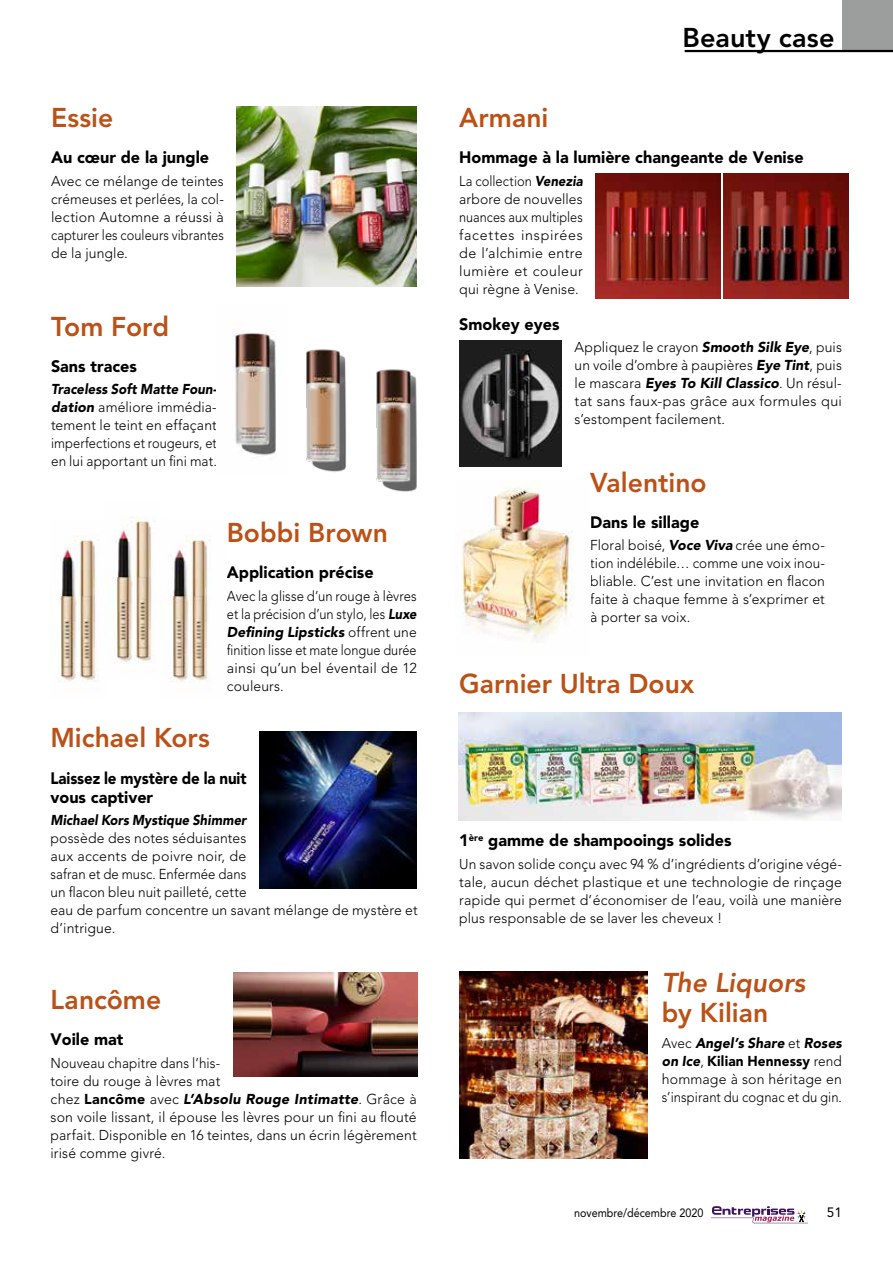
<style>
.page{position:relative;width:893px;height:1263px;background:#fff}
.page>*{position:absolute;margin:0;border:0;box-sizing:border-box;transform-origin:0 0}
.t1{font:800 27px "Avenir";color:#bb5116}
.t2{font:800 27px "Avenir";letter-spacing:.005em;color:#000}
.t3{font:italic 800 27px "Avenir";color:#bb5116}
.t4{font:900 16.5px "Avenir";color:#000}
.t5{font:900 16.5px/19.5px "Avenir";color:#000;scale:.92 1}
.t6{font:300 14.25px/18px "Avenir";letter-spacing:.01em;color:#000;text-align:justify}
.t7{font:300 14.25px/18px "Avenir";letter-spacing:.01em;color:#000;scale:.94 1}
.t8{font:300 14.25px/18px "Avenir";letter-spacing:.01em;color:#000;text-align:justify;scale:.92 1}
.t9{font:300 14.25px/18px "Avenir";letter-spacing:.01em;color:#000;text-align:justify;scale:.91 1}
.t10{font:300 14.25px/18px "Avenir";letter-spacing:.01em;color:#000;text-align:justify;scale:.96 1}
.t11{font:italic 900 14.25px "Avenir";letter-spacing:.005em;color:#000;scale:.9 1}
.t12{font:13.5px "Avenir";color:#000}
.t13{font:12px "Avenir";color:#000;scale:.9 1}
.s1{font-weight:900;font-style:italic}
.s2{font-weight:900}
</style>
<div class="page">
<svg style="left:712px;top:1206px;width:96px;height:17px"></svg>
<div style="left:842px;top:0;width:51px;height:51px;background:#9c9d9d"></div>
<hr style="left:685px;top:50px;width:208px;height:2px;background:#000">
<img style="left:237px;top:106px;width:180px;height:180px">
<img style="left:232px;top:322px;width:44px;height:134px">
<img style="left:306px;top:349px;width:41px;height:123px">
<img style="left:376px;top:369px;width:41px;height:123px">
<img style="left:58px;top:535px;width:41px;height:147px">
<img style="left:115px;top:516px;width:46px;height:147px">
<img style="left:170px;top:535px;width:41px;height:148px">
<img style="left:259px;top:731px;width:158px;height:158px">
<img style="left:233px;top:972px;width:185px;height:104px">
<img style="left:596px;top:173px;width:124px;height:125px">
<img style="left:723px;top:173px;width:125px;height:125px">
<img style="left:459px;top:341px;width:103px;height:126px">
<img style="left:457px;top:482px;width:118px;height:161px">
<img style="left:459px;top:712px;width:383px;height:109px">
<img style="left:460px;top:971px;width:187px;height:187px">
<h1 class="t1" style="left:51px;top:101px;width:64px">Essie</h1>
<p class="t4" style="left:51px;top:148px;width:160px">Au cœur de la jungle</p>
<p class="t6" style="left:51px;top:172px;width:174px">Avec ce mélange de teintes crémeuses et perlées, la col&shy;lection Automne a réussi à capturer les couleurs vibrantes de la jungle.</p>
<h1 class="t1" style="left:51px;top:310px;width:120px">Tom Ford</h1>
<p class="t4" style="left:51px;top:356px;width:87px">Sans traces</p>
<p class="t6" style="left:51px;top:380px;width:168px"><span class="s1">Traceless Soft Matte Foun&shy;dation</span> améliore immédia&shy;tement le teint en effaçant imperfections et rougeurs, et en lui apportant un fini mat.</p>
<h1 class="t1" style="left:227px;top:516px;width:163px">Bobbi Brown</h1>
<p class="t4" style="left:227px;top:563px;width:148px">Application précise</p>
<p class="t8" style="left:227px;top:587px;width:208px">Avec la glisse d’un rouge à lèvres et la précision d’un stylo, les <span class="s1">Luxe Defining Lipsticks</span> offrent une finition lisse et mate longue durée ainsi qu’un bel éventail de 12 couleurs.</p>
<h1 class="t1" style="left:51px;top:722px;width:161px">Michael Kors</h1>
<p class="t5" style="left:51px;top:768px;width:215px">Laissez le mystère de la nuit vous captiver</p>
<p class="t11" style="left:51px;top:812px;width:219px">Michael Kors Mystique Shimmer</p>
<p class="t6" style="left:51px;top:829px;width:369px;text-align:left">possède des notes séduisantes<br>aux accents de poivre noir, de<br>safran et de musc. Enfermée dans<br>un flacon bleu nuit pailleté, cette<br>eau de parfum concentre un savant mélange de mystère et d’intrigue.</p>
<h1 class="t1" style="left:51px;top:983px;width:112px">Lancôme</h1>
<p class="t4" style="left:51px;top:1030px;width:75px">Voile mat</p>
<p class="t7" style="left:51px;top:1054px;width:391px">Nouveau chapitre dans l’his-<br>toire du rouge à lèvres mat<br>chez <span class="s2">Lancôme</span> avec <span class="s1">L’Absolu Rouge Intimatte</span>. Grâce à son voile lissant, il épouse les lèvres pour un fini au flouté parfait. Disponible en 16 teintes, dans un écrin légèrement irisé comme givré.</p>
<h1 class="t2" style="left:683px;top:22px;width:153px">Beauty case</h1>
<h1 class="t1" style="left:459px;top:101px;width:91px">Armani</h1>
<p class="t4" style="left:459px;top:148px;width:346px">Hommage à la lumière changeante de Venise</p>
<p class="t9" style="left:459px;top:172px;width:137px">La collection <span class="s1">Venezia </span>arbore de nouvelles nuances aux multiples facettes inspirées de l’alchimie entre lumière et couleur qui règne à Venise.</p>
<p class="t4" style="left:459px;top:314px;width:102px">Smokey eyes</p>
<p class="t6" style="left:575px;top:338px;width:269px">Appliquez le crayon <span class="s1">Smooth Silk Eye</span>, puis un voile d’ombre à paupières <span class="s1">Eye Tint</span>, puis le mascara <span class="s1">Eyes To Kill Classico</span>. Un résul&shy;tat sans faux-pas grâce aux formules qui s’estompent facilement.</p>
<h1 class="t1" style="left:590px;top:466px;width:118px">Valentino</h1>
<p class="t4" style="left:590px;top:512px;width:111px">Dans le sillage</p>
<p class="t6" style="left:590px;top:536px;width:236px">Floral boisé, <span class="s1">Voce Viva</span> crée une émo&shy;tion indélébile… comme une voix inou&shy;bliable. C’est une invitation en flacon faite à chaque femme à s’exprimer et à porter sa voix.</p>
<h1 class="t1" style="left:459px;top:667px;width:237px">Garnier Ultra Doux</h1>
<p class="t4" style="left:459px;top:830px;width:274px">1<sup>ère</sup> gamme de shampooings solides</p>
<p class="t6" style="left:459px;top:855px;width:384px">Un savon solide conçu avec 94 % d’ingrédients d’origine végé&shy;tale, aucun déchet plastique et une technologie de rinçage rapide qui permet d’économiser de l’eau, voilà une manière plus responsable de se laver les cheveux !</p>
<h1 class="t3" style="left:662px;top:966px;width:145px">The Liquors</h1>
<h1 class="t1" style="left:662px;top:996px;width:108px">by Kilian</h1>
<p class="t10" style="left:662px;top:1034px;width:189px">Avec <span class="s1">Angel’s Share</span> et <span class="s1">Roses on Ice</span>, <span class="s2">Kilian Hennessy</span> rend hommage à son héritage en s’inspirant du cognac et du gin.</p>
<p class="t13" style="left:574px;top:1206px;width:145px">novembre/décembre 2020</p>
<p class="t12" style="left:827px;top:1204px;width:17px">51</p>
</div>
